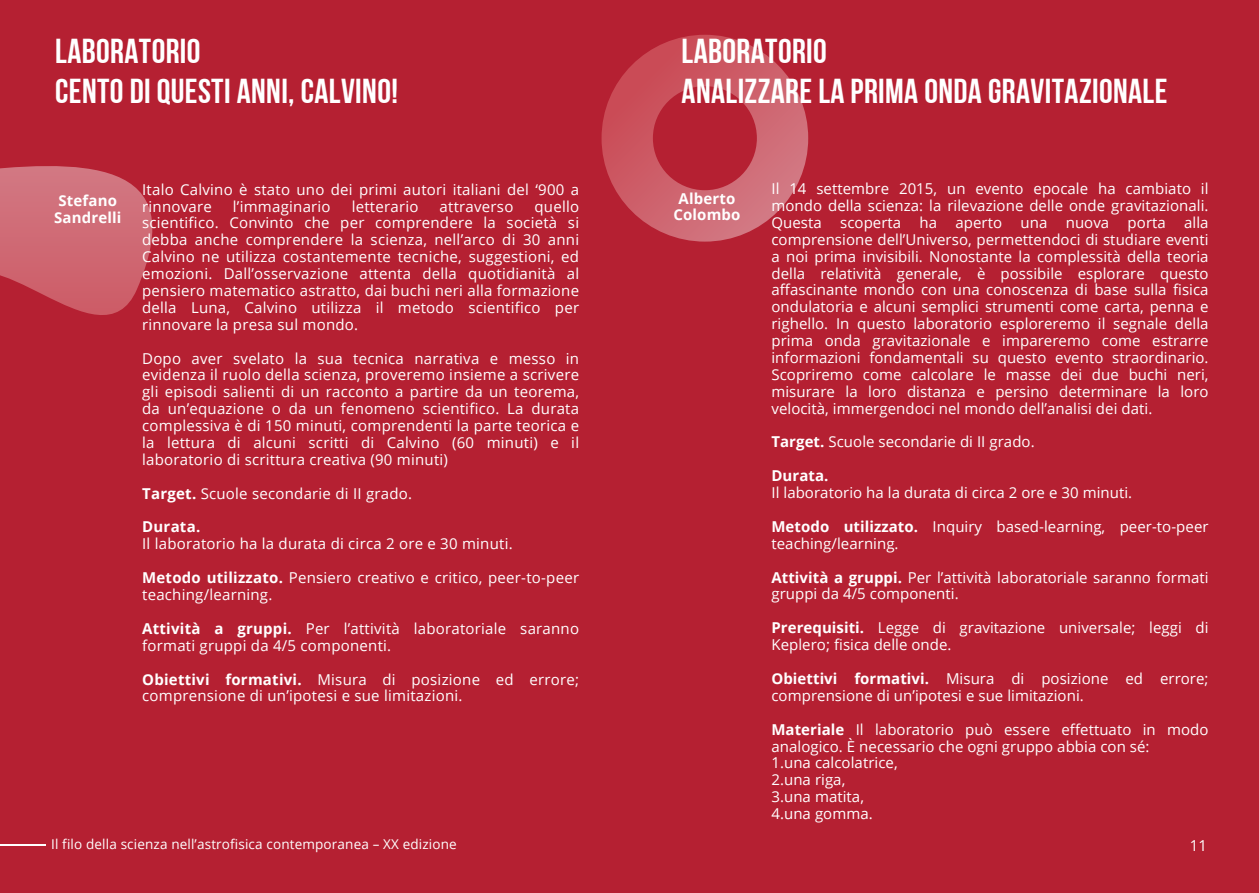
<style>
.page{position:relative;width:1259px;height:893px;background:#fff}
.page>*{position:absolute;margin:0;border:0;box-sizing:border-box;transform-origin:0 0}
.t1{font:34.5px/40.5px "Bebas Neue Cyrillic";letter-spacing:.01em;color:#fff}
.t2{font:15px/16.8px "Open Sans";letter-spacing:.005em;color:#fff}
.t3{font:700 15px/16.8px "Open Sans";letter-spacing:.01em;color:#fff}
.t4{font:13.5px "Open Sans";letter-spacing:.01em;color:#fff}
.s1{font-weight:700}
</style>
<div class="page">
<div style="left:0;top:0;width:1259px;height:892px;background:#b52032"></div>
<svg style="left:0;top:166px;width:153px;height:149px"></svg>
<hr style="left:0;top:844px;width:46px;height:1px;background:#fff">
<svg style="left:601px;top:35px;width:207px;height:206px"></svg>
<h3 class="t1" style="left:55px;top:34px;width:344px">LABORATORIO<br>CENTO DI QUESTI ANNI, CALVINO!</h3>
<h1 class="t3" style="left:54px;top:191px;width:69px">Stefano<br>Sandrelli</h1>
<p class="t2" style="left:142px;top:180px;width:438px">Italo Calvino è stato uno dei primi autori italiani del ‘900 a rinnovare</p>
<p class="t2" style="left:142px;top:197px;width:438px;text-align:justify;text-indent:392px">quello scientifico. Convinto che per comprendere la società si debba anche comprendere la scienza, nell’arco di 30 anni Calvino ne utilizza costantemente tecniche, suggestioni, ed emozioni. Dall’osservazione attenta della quotidianità al pensiero matematico astratto, dai buchi neri alla formazione della Luna, Calvino utilizza il metodo scientifico per rinnovare la presa sul mondo.</p>
<h2 class="t2" style="left:142px;top:349px;width:438px;text-align:justify">Dopo aver svelato la sua tecnica narrativa e messo in evidenza il ruolo della scienza, proveremo insieme a scrivere gli episodi salienti di un racconto a partire da un teorema, da un’equazione o da un fenomeno scientifico. La durata complessiva è di 150 minuti, comprendenti la parte teorica e la lettura di alcuni scritti di Calvino (60 minuti) e il laboratorio di scrittura creativa (90 minuti)</h2>
<h3 class="t2" style="left:142px;top:484px;width:271px"><span class="s1">Target.</span> Scuole secondarie di II grado.</h3>
<h3 class="t2" style="left:142px;top:518px;width:372px"><span class="s1">Durata.<br></span>Il laboratorio ha la durata di circa 2 ore e 30 minuti.</h3>
<h3 class="t2" style="left:142px;top:568px;width:438px"><span class="s1">Metodo utilizzato.</span> Pensiero creativo e critico, peer-to-peer teaching/learning.</h3>
<h3 class="t2" style="left:142px;top:619px;width:438px"><span class="s1">Attività a gruppi.</span> Per l’attività laboratoriale saranno formati gruppi da 4/5 componenti.</h3>
<h3 class="t2" style="left:142px;top:670px;width:438px"><span class="s1">Obiettivi formativi.</span> Misura di posizione ed errore; comprensione di un’ipotesi e sue limitazioni.</h3>
<p class="t2" style="left:233px;top:197px;width:99px">l’immaginario</p>
<p class="t2" style="left:352px;top:197px;width:68px">letterario</p>
<p class="t2" style="left:440px;top:197px;width:75px">attraverso</p>
<p class="t1" style="left:682px;top:34px;width:487px">LABORATORI0<br>ANALIZZARE LA PRIMA ONDA GRAVITAZIONALE</p>
<h2 class="t3" style="left:673px;top:189px;width:69px;text-align:center">Alberto<br>Colombo</h2>
<h1 class="t2" style="left:771px;top:180px;width:439px;text-align:justify">Il 14 settembre 2015, un evento epocale ha cambiato il mondo della scienza: la rilevazione delle onde gravitazionali.<br>Questa scoperta ha aperto una nuova porta alla comprensione dell’Universo, permettendoci di studiare eventi a noi prima invisibili. Nonostante la complessità della teoria della relatività generale, è possibile esplorare questo affascinante mondo con una conoscenza di base sulla fisica ondulatoria e alcuni semplici strumenti come carta, penna e righello. In questo laboratorio esploreremo il segnale della prima onda gravitazionale e impareremo come estrarre informazioni fondamentali su questo evento straordinario.<br>Scopriremo come calcolare le masse dei due buchi neri, misurare la loro distanza e persino determinare la loro velocità, immergendoci nel mondo dell’analisi dei dati.</h1>
<h3 class="t2" style="left:771px;top:433px;width:265px"><span class="s1">Target.</span> Scuole secondarie di II grado.</h3>
<h3 class="t2" style="left:771px;top:467px;width:362px"><span class="s1">Durata.<br></span>Il laboratorio ha la durata di circa 2 ore e 30 minuti.</h3>
<h3 class="t2" style="left:771px;top:517px;width:439px"><span class="s1">Metodo utilizzato.</span> Inquiry based-learning, peer-to-peer teaching/learning.</h3>
<h3 class="t2" style="left:771px;top:568px;width:439px"><span class="s1">Attività a gruppi.</span> Per l’attività laboratoriale saranno formati gruppi da 4/5 componenti.</h3>
<h3 class="t2" style="left:771px;top:618px;width:439px"><span class="s1">Prerequisiti.</span> Legge di gravitazione universale; leggi di<br>Keplero; fisica delle onde.</h3>
<h3 class="t2" style="left:771px;top:669px;width:439px"><span class="s1">Obiettivi formativi.</span> Misura di posizione ed errore; comprensione di un’ipotesi e sue limitazioni.</h3>
<h3 class="t2" style="left:771px;top:720px;width:439px"><span class="s1">Materiale</span> Il laboratorio può essere effettuato in modo analogico. È necessario che ogni gruppo abbia con sé:<br>1.una calcolatrice,<br>2.una riga,<br>3.una matita,</h3>
<h3 class="t2" style="left:771px;top:804px;width:103px">4.una gomma.</h3>
<p class="t4" style="left:51px;top:834px;width:407px">Il filo della scienza nell’astrofisica contemporanea – XX edizione</p>
<h3 class="t2" style="left:1190px;top:836px;width:19px">11</h3>
</div>
